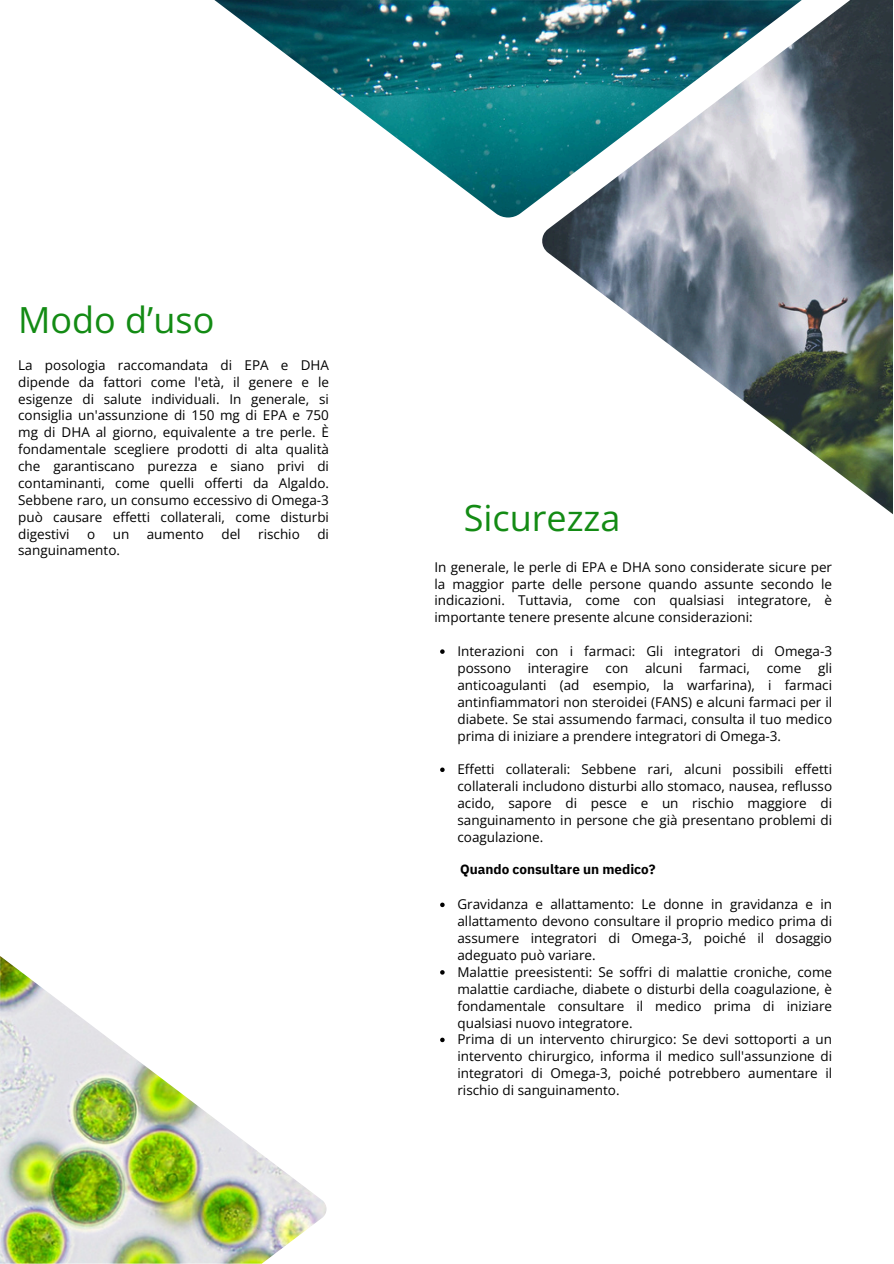
<style>
.page{position:relative;width:894px;height:1264px;background:#fff}
.page>*{position:absolute;margin:0;border:0;box-sizing:border-box;transform-origin:0 0}
.t1{font:36px "Open Sans";color:#138b14}
.t2{font:13.5px/16.8px "Open Sans";color:#000;text-align:justify}
.t3{font:700 13.5px "IBM Plex Sans";color:#000}
</style>
<div class="page">
<img style="left:542px;top:0;width:350px;height:514px">
<img style="left:214px;top:0;width:587px;height:217px">
<img style="left:0;top:956px;width:327px;height:307px">
<svg style="left:440px;top:649px;width:4px;height:5px"></svg>
<svg style="left:440px;top:767px;width:4px;height:5px"></svg>
<svg style="left:440px;top:902px;width:4px;height:5px"></svg>
<svg style="left:440px;top:970px;width:4px;height:4px"></svg>
<svg style="left:440px;top:1037px;width:4px;height:5px"></svg>
<p class="t1" style="left:18px;top:294px;width:197px">Modo d’uso</p>
<h1 class="t2" style="left:18px;top:356px;width:312px">La posologia raccomandata di EPA e DHA dipende da fattori come l'età, il genere e le esigenze di salute individuali. In generale, si consiglia un'assunzione di 150 mg di EPA e 750 mg di DHA al giorno, equivalente a tre perle. È fondamentale scegliere prodotti di alta qualità che garantiscano purezza e siano privi di contaminanti, come quelli offerti da Algaldo.<br>Sebbene raro, un consumo eccessivo di Omega-3 può causare effetti collaterali, come disturbi digestivi</h1>
<h1 class="t2" style="left:87px;top:525px;width:10px">o</h1>
<h1 class="t2" style="left:113px;top:525px;width:18px">un</h1>
<h1 class="t2" style="left:147px;top:525px;width:59px">aumento</h1>
<h1 class="t2" style="left:221px;top:525px;width:21px">del</h1>
<h1 class="t2" style="left:258px;top:525px;width:43px">rischio</h1>
<h1 class="t2" style="left:317px;top:525px;width:13px">di</h1>
<h1 class="t2" style="left:18px;top:542px;width:103px">sanguinamento.</h1>
<p class="t1" style="left:463px;top:492px;width:158px">Sicurezza</p>
<p class="t2" style="left:434px;top:558px;width:399px">In generale, le perle di EPA e DHA sono considerate sicure per la maggior parte delle persone quando assunte secondo le indicazioni. Tuttavia, come con qualsiasi integratore, è importante tenere presente alcune considerazioni:</p>
<p class="t2" style="left:457px;top:642px;width:376px">Interazioni con i farmaci: Gli integratori di Omega-3 possono interagire con alcuni farmaci, come gli anticoagulanti (ad esempio, la warfarina), i farmaci antinfiammatori non steroidei (FANS) e alcuni farmaci per il diabete. Se stai assumendo farmaci, consulta il tuo medico prima di iniziare a prendere integratori di Omega-3.</p>
<p class="t2" style="left:457px;top:760px;width:376px">Effetti collaterali: Sebbene rari, alcuni possibili effetti collaterali includono disturbi allo stomaco, nausea, reflusso acido, sapore di pesce e un rischio maggiore di sanguinamento in persone che già presentano problemi di coagulazione.</p>
<p class="t3" style="left:460px;top:860px;width:197px">Quando consultare un medico?</p>
<h2 class="t2" style="left:457px;top:895px;width:376px">Gravidanza e allattamento: Le donne in gravidanza e in allattamento devono consultare il proprio medico prima di assumere integratori di Omega-3, poiché il dosaggio adeguato può variare.</h2>
<p class="t2" style="left:457px;top:963px;width:376px">Malattie preesistenti: Se soffri di malattie croniche, come malattie cardiache, diabete o disturbi della coagulazione, è fondamentale consultare il medico prima di iniziare qualsiasi nuovo integratore.</p>
<p class="t2" style="left:457px;top:1030px;width:376px">Prima di un intervento chirurgico: Se devi sottoporti a un intervento chirurgico, informa il medico sull'assunzione di integratori di Omega-3, poiché potrebbero aumentare il rischio di sanguinamento.</p>
</div>
